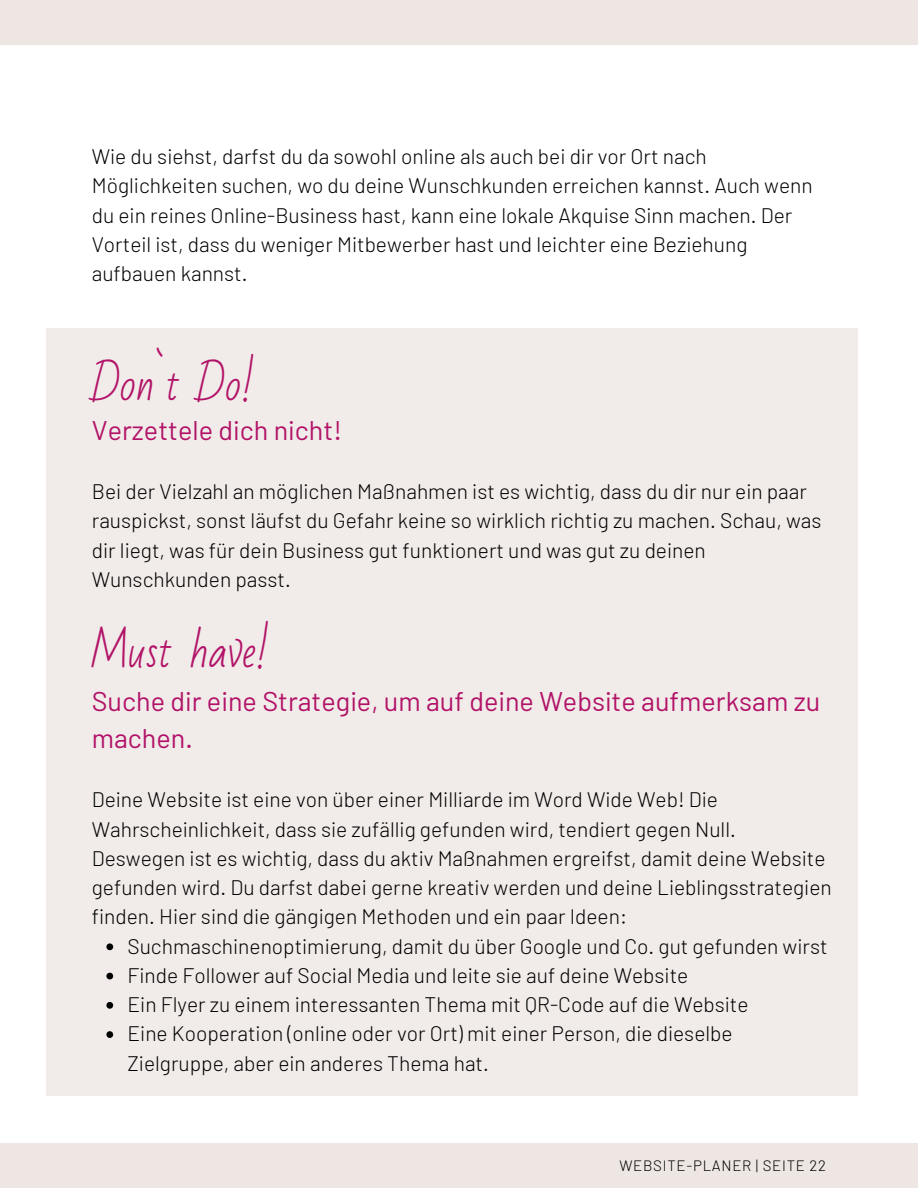
<style>
.page{position:relative;width:918px;height:1188px;background:#fff}
.page>*{position:absolute;margin:0;border:0;box-sizing:border-box;transform-origin:0 0}
.t1{font:42px "Bad Script";color:#b21368}
.t2{font:27px/37.2px "Barlow";color:#b21368}
.t3{font:300 21px/29.2px "Barlow";color:#000}
.t4{font:300 15px "Barlow";letter-spacing:.05em;color:#000}
</style>
<div class="page">
<div style="left:0;top:1143px;width:918px;height:45px;background:#ede6e2"></div>
<div style="left:46px;top:328px;width:811px;height:768px;background:#f1ece9"></div>
<svg style="left:106px;top:943px;width:7px;height:7px"></svg>
<svg style="left:106px;top:973px;width:7px;height:6px"></svg>
<svg style="left:106px;top:1002px;width:7px;height:7px"></svg>
<svg style="left:106px;top:1031px;width:7px;height:7px"></svg>
<div style="left:0;top:0;width:918px;height:45px;background:#ede6e2"></div>
<h3 class="t3" style="left:92px;top:141px;width:723px">Wie du siehst, darfst du da sowohl online als auch bei dir vor Ort nach Möglichkeiten suchen, wo du deine Wunschkunden erreichen kannst. Auch wenn du ein reines Online-Business hast, kann eine lokale Akquise Sinn machen. Der Vorteil ist, dass du weniger Mitbewerber hast und leichter eine Beziehung aufbauen kannst.</h3>
<h3 class="t1" style="left:92px;top:361px;width:164px">Don`t Do!</h3>
<h1 class="t2" style="left:92px;top:410px;width:252px">Verzettele dich nicht!</h1>
<h2 class="t3" style="left:92px;top:476px;width:731px">Bei der Vielzahl an möglichen Maßnahmen ist es wichtig, dass du dir nur ein paar rauspickst, sonst läufst du Gefahr keine so wirklich richtig zu machen. Schau, was dir liegt, was für dein Business gut funktionert und was gut zu deinen Wunschkunden passt.</h2>
<h1 class="t1" style="left:92px;top:628px;width:179px">Must have!</h1>
<h2 class="t2" style="left:92px;top:681px;width:730px">Suche dir eine Strategie, um auf deine Website aufmerksam zu machen.</h2>
<h3 class="t3" style="left:92px;top:784px;width:742px">Deine Website ist eine von über einer Milliarde im Word Wide Web! Die Wahrscheinlichkeit, dass sie zufällig gefunden wird, tendiert gegen Null.<br>Deswegen ist es wichtig, dass du aktiv Maßnahmen ergreifst, damit deine Website gefunden wird. Du darfst dabei gerne kreativ werden und deine Lieblingsstrategien finden. Hier sind die gängigen Methoden und ein paar Ideen:</h3>
<p class="t3" style="left:127px;top:931px;width:702px">Suchmaschinenoptimierung, damit du über Google und Co. gut gefunden wirst</p>
<p class="t3" style="left:127px;top:960px;width:562px">Finde Follower auf Social Media und leite sie auf deine Website</p>
<p class="t3" style="left:127px;top:989px;width:623px">Ein Flyer zu einem interessanten Thema mit QR-Code auf die Website</p>
<p class="t3" style="left:127px;top:1018px;width:607px">Eine Kooperation (online oder vor Ort) mit einer Person, die dieselbe<br>Zielgruppe, aber ein anderes Thema hat.</p>
<p class="t4" style="left:619px;top:1156px;width:208px">WEBSITE-PLANER | SEITE 22</p>
</div>
